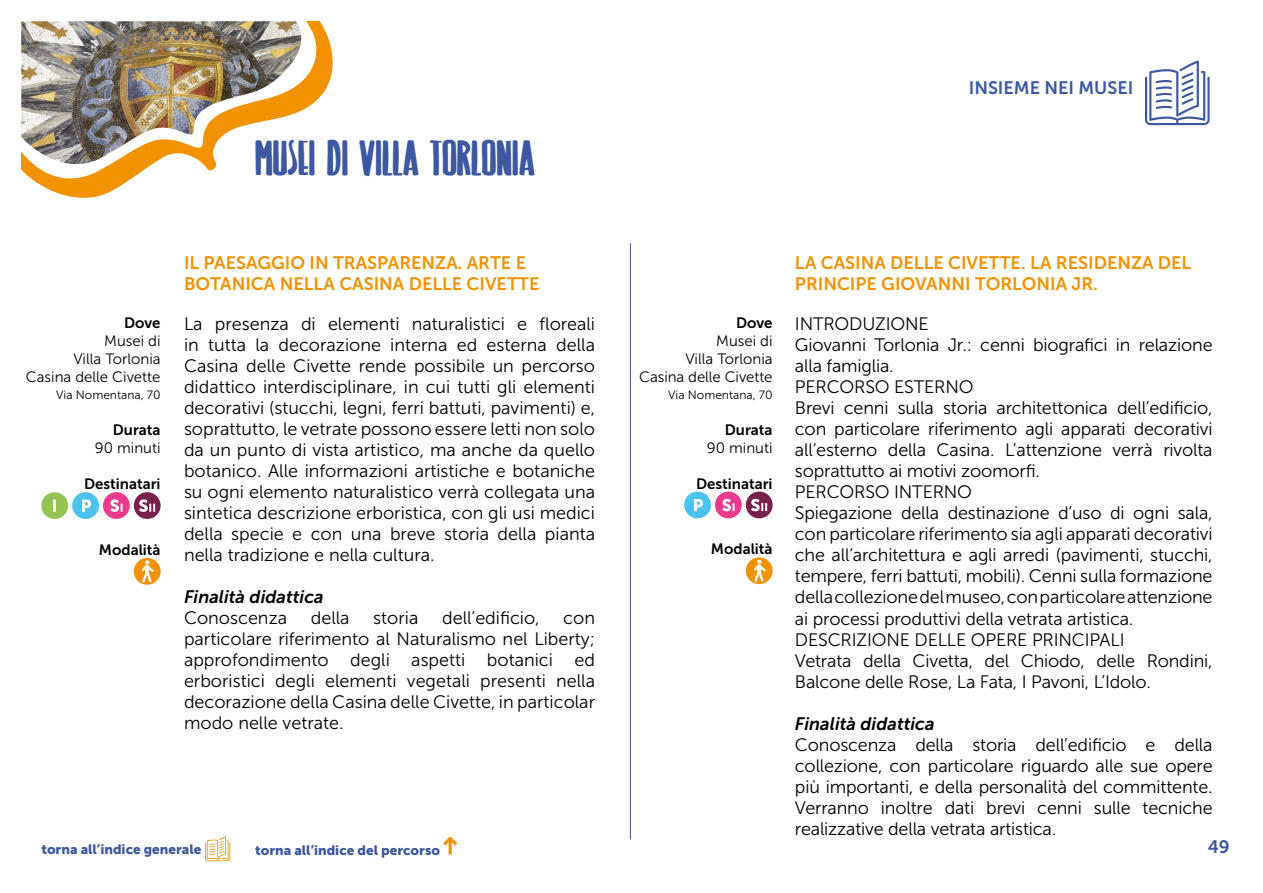
<style>
.page{position:relative;width:1263px;height:893px;background:#fff}
.page>*{position:absolute;margin:0;border:0;box-sizing:border-box;transform-origin:0 0}
.t1{font:35.25px "LIGHT OF THE MERMAID";color:#3d58a0}
.t2{font:18px/21px "Museo Sans 300";letter-spacing:-.01em;color:#000;text-align:justify}
.t3{font:18px/21px "Museo Sans 700";color:#f39200}
.t4{font:italic 18px "Museo Sans 700";color:#000}
.t5{font:18px "Museo Sans 700";color:#3d58a0}
.t6{font:15px/18px "Museo Sans 300";color:#000;text-align:right}
.t7{font:15px "Museo Sans 700";color:#000}
.t8{font:13.5px "Museo Sans 900";color:#3d58a0}
.t9{font:12px "Museo Sans 300";color:#000}
</style>
<div class="page">
<svg style="left:29px;top:21px;width:304px;height:177px"></svg>
<svg style="left:41px;top:492px;width:120px;height:27px"></svg>
<svg style="left:134px;top:558px;width:27px;height:27px"></svg>
<svg style="left:684px;top:492px;width:89px;height:26px"></svg>
<svg style="left:746px;top:557px;width:27px;height:27px"></svg>
<hr style="left:630px;top:243px;width:1px;height:596px;background:#3d58a0">
<svg style="left:1145px;top:60px;width:64px;height:65px"></svg>
<svg style="left:21px;top:21px;width:292px;height:156px"></svg>
<img style="left:21px;top:21px;width:282px;height:145px">
<svg style="left:205px;top:836px;width:25px;height:25px"></svg>
<svg style="left:443px;top:837px;width:14px;height:17px"></svg>
<h1 class="t1" style="left:255px;top:135px;width:282px">MUSEI DI VILLA TORLONIA</h1>
<p class="t5" style="left:969px;top:78px;width:166px">INSIEME NEI MUSEI</p>
<p class="t7" style="left:124px;top:314px;width:38px">Dove</p>
<p class="t6" style="left:26px;top:332px;width:136px">Musei di<br>Villa Torlonia<br>Casina delle Civette</p>
<p class="t9" style="left:56px;top:388px;width:106px">Via Nomentana, 70</p>
<p class="t7" style="left:113px;top:421px;width:49px">Durata</p>
<p class="t6" style="left:95px;top:438px;width:67px">90 minuti</p>
<p class="t7" style="left:84px;top:475px;width:78px">Destinatari</p>
<p class="t7" style="left:99px;top:541px;width:63px">Modalità</p>
<p class="t3" style="left:184px;top:252px;width:357px">IL PAESAGGIO IN TRASPARENZA. ARTE E<br>BOTANICA NELLA CASINA DELLE CIVETTE</p>
<p class="t3" style="left:795px;top:252px;width:398px">LA CASINA DELLE CIVETTE. LA RESIDENZA DEL<br>PRINCIPE GIOVANNI TORLONIA JR.</p>
<p class="t2" style="left:184px;top:314px;width:413px">La presenza di elementi naturalistici e floreali in tutta la decorazione interna ed esterna della Casina delle Civette rende possibile un percorso didattico interdisciplinare, in cui tutti gli elementi decorativi (stucchi, legni, ferri battuti, pavimenti) e, soprattutto, le vetrate possono essere letti non solo da un punto di vista artistico, ma anche da quello botanico. Alle informazioni artistiche e botaniche su ogni elemento naturalistico verrà collegata una sintetica descrizione erboristica, con gli usi medici della specie e con una breve storia della pianta nella tradizione e nella cultura.</p>
<p class="t4" style="left:184px;top:587px;width:141px">Finalità didattica</p>
<p class="t2" style="left:184px;top:608px;width:105px">Conoscenza</p>
<p class="t2" style="left:311px;top:608px;width:40px">della</p>
<p class="t2" style="left:373px;top:608px;width:47px">storia</p>
<p class="t2" style="left:442px;top:608px;width:99px">dell’edificio,</p>
<p class="t2" style="left:184px;top:608px;width:413px;text-indent:379px">con particolare riferimento al Naturalismo nel Liberty; approfondimento degli aspetti botanici ed erboristici degli elementi vegetali presenti nella decorazione della Casina delle Civette, in particolar modo nelle vetrate.</p>
<p class="t7" style="left:736px;top:314px;width:38px">Dove</p>
<p class="t6" style="left:639px;top:332px;width:135px">Musei di<br>Villa Torlonia<br>Casina delle Civette</p>
<p class="t9" style="left:668px;top:388px;width:106px">Via Nomentana, 70</p>
<p class="t7" style="left:725px;top:421px;width:49px">Durata</p>
<p class="t6" style="left:707px;top:438px;width:67px">90 minuti</p>
<p class="t7" style="left:696px;top:475px;width:78px">Destinatari</p>
<p class="t7" style="left:711px;top:541px;width:63px">Modalità</p>
<p class="t2" style="left:795px;top:314px;width:419px;text-align:left">INTRODUZIONE<br>Giovanni Torlonia Jr.: cenni biografici in relazione alla famiglia.<br>PERCORSO ESTERNO<br>Brevi cenni sulla storia architettonica dell’edificio, con particolare riferimento agli apparati decorativi all’esterno della Casina. L’attenzione verrà rivolta soprattutto ai motivi zoomorfi.<br>PERCORSO INTERNO<br>Spiegazione della destinazione d’uso di ogni sala, con particolare riferimento sia agli apparati decorativi che all’architettura e agli arredi (pavimenti, stucchi, tempere, ferri battuti, mobili). Cenni sulla formazione della collezione del museo, con particolare attenzione ai processi produttivi della vetrata artistica.<br>DESCRIZIONE DELLE OPERE PRINCIPALI<br>Vetrata della Civetta, del Chiodo, delle Rondini, Balcone delle Rose, La Fata, I Pavoni, L’Idolo.</p>
<p class="t4" style="left:795px;top:713px;width:141px">Finalità didattica</p>
<p class="t2" style="left:795px;top:734px;width:419px">Conoscenza della storia dell’edificio e della collezione, con particolare riguardo alle sue opere più importanti, e della personalità del committente.<br>Verranno inoltre dati brevi cenni sulle tecniche realizzative della vetrata artistica.</p>
<p class="t8" style="left:41px;top:842px;width:161px">torna all’indice generale</p>
<p class="t8" style="left:255px;top:842px;width:186px">torna all’indice del percorso</p>
<p class="t5" style="left:1208px;top:837px;width:24px">49</p>
</div>
